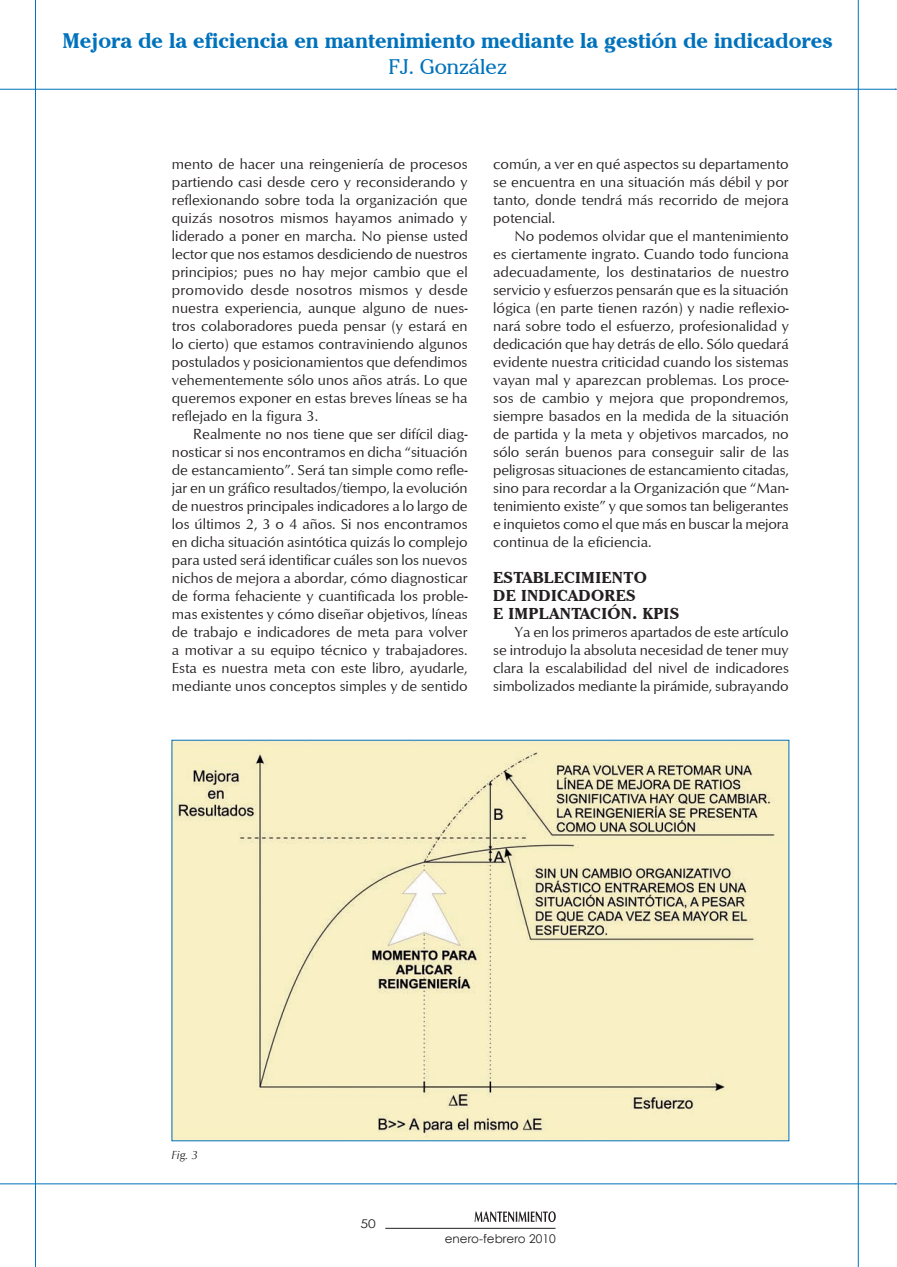
<style>
.page{position:relative;width:897px;height:1267px;background:#fff}
.page>*{position:absolute;margin:0;border:0;box-sizing:border-box;transform-origin:0 0}
.t1{font:700 21px "Cheltenham IT Cby BT";color:#0072bc}
.t2{font:21px "Cheltenham IT Cby BT";color:#0072bc}
._09_sostitol_1{font:700 15.6px/18px "Cheltenham IT Cby BT";letter-spacing:.02em;color:#231f20;scale:1.05 1}
._08_text{font:15px/18px "Optimum";color:#231f20;text-align:justify}
.t3{font:12px "Century Gothic";color:#231f20}
._07_peu_il_lustració{font:italic 12px "Optimum";color:#231f20}
.t4{font:12px "Century Gothic";color:#231f20;scale:1.15 1}
</style>
<div class="page">
<hr style="left:0;top:1183px;width:895px;height:1px;background:#0072bc">
<hr style="left:35px;top:0;width:1px;height:1266px;background:#0072bc">
<hr style="left:857px;top:0;width:1px;height:1266px;background:#0072bc">
<svg style="left:474px;top:1211px;width:81px;height:10px"></svg>
<hr style="left:385px;top:1227px;width:170px;height:1px;background:#231f20">
<hr style="left:0;top:89px;width:895px;height:1px;background:#0072bc">
<img style="left:173px;top:741px;width:614px;height:398px">
<h1 class="t1" style="left:62px;top:28px;width:771px">Mejora de la eficiencia en mantenimiento mediante la gestión de indicadores</h1>
<h1 class="t2" style="left:388px;top:53px;width:120px">FJ. González</h1>
<p class="_08_text" style="left:172px;top:154px;width:297px">mento de hacer una reingeniería de procesos partiendo casi desde cero y reconsiderando y reflexionando sobre toda la organización que quizás nosotros mismos hayamos animado y liderado a poner en marcha. No piense usted lector que nos estamos desdiciendo de nuestros principios; pues no hay mejor cambio que el promovido desde nosotros mismos y desde nuestra experiencia, aunque alguno de nues&shy;tros colaboradores pueda pensar (y estará en lo cierto) que estamos contraviniendo algunos postulados y posicionamientos que defendimos vehementemente sólo unos años atrás. Lo que queremos exponer en estas breves líneas se ha reflejado en la figura 3.</p>
<p class="_08_text" style="left:172px;top:424px;width:297px;text-indent:21px">Realmente no nos tiene que ser difícil diag&shy;nosticar si nos encontramos en dicha “situación de estancamiento”. Será tan simple como refle&shy;jar en un gráfico resultados/tiempo, la evolución de nuestros principales indicadores a lo largo de los últimos 2, 3 o 4 años. Si nos encontramos en dicha situación asintótica quizás lo complejo para usted será identificar cuáles son los nuevos nichos de mejora a abordar, cómo diagnosticar de forma fehaciente y cuantificada los proble&shy;mas existentes y cómo diseñar objetivos, líneas de trabajo e indicadores de meta para volver a motivar a su equipo técnico y trabajadores.<br>Esta es nuestra meta con este libro, ayudarle, mediante unos conceptos simples y de sentido</p>
<p class="_08_text" style="left:493px;top:154px;width:297px">común, a ver en qué aspectos su departamento se encuentra en una situación más débil y por tanto, donde tendrá más recorrido de mejora potencial.</p>
<p class="_08_text" style="left:493px;top:226px;width:297px;text-indent:21px">No podemos olvidar que el mantenimiento es ciertamente ingrato. Cuando todo funciona adecuadamente, los destinatarios de nuestro servicio y esfuerzos pensarán que es la situación lógica (en parte tienen razón) y nadie reflexio&shy;nará sobre todo el esfuerzo, profesionalidad y dedicación que hay detrás de ello. Sólo quedará evidente nuestra criticidad cuando los sistemas vayan mal y aparezcan problemas. Los proce&shy;sos de cambio y mejora que propondremos, siempre basados en la medida de la situación de partida y la meta y objetivos marcados, no sólo serán buenos para conseguir salir de las peligrosas situaciones de estancamiento citadas, sino para recordar a la Organización que “Man&shy;tenimiento existe” y que somos tan beligerantes e inquietos como el que más en buscar la mejora continua de la eficiencia.</p>
<p class="_09_sostitol_1" style="left:493px;top:568px;width:179px">ESTABLECIMIENTO<br>DE INDICADORES<br>E IMPLANTACIÓN. KPIS</p>
<p class="_08_text" style="left:493px;top:622px;width:297px;text-indent:21px">Ya en los primeros apartados de este artículo se introdujo la absoluta necesidad de tener muy clara la escalabilidad del nivel de indicadores simbolizados mediante la pirámide, subrayando</p>
<p class="_07_peu_il_lustració" style="left:171px;top:1148px;width:28px">Fig. 3</p>
<p class="t4" style="left:360px;top:1214px;width:15px">50</p>
<p class="t3" style="left:444px;top:1229px;width:112px">enero-febrero 2010</p>
</div>
